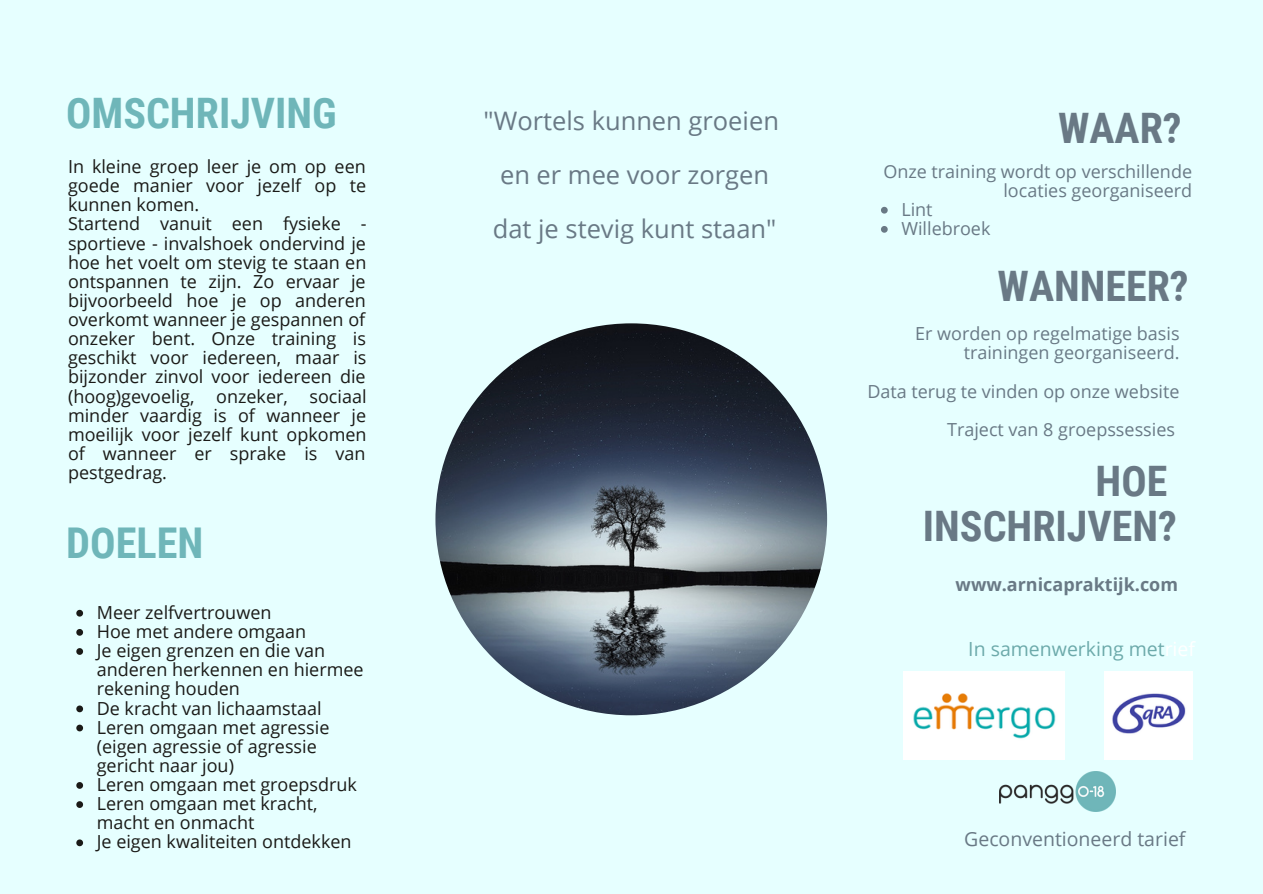
<style>
.page{position:relative;width:1263px;height:894px;background:#fff}
.page>*{position:absolute;margin:0;border:0;box-sizing:border-box;transform-origin:0 0}
.t1{font:700 42.45px "Roboto Condensed";color:#6fb6b9}
.t2{font:700 42px/45px "Roboto Condensed";color:#697985;text-align:right}
.t3{font:700 42px "Roboto Condensed";color:#6fb6b9}
.t4{font:25.5px "Open Sans";color:#697985}
.t5{font:19.5px "Open Sans";color:#697985}
.t6{font:19.5px "Open Sans";color:#6daaab}
.t7{font:18px/19px "Open Sans";color:#1a1a17}
.t8{font:18px/19px "Open Sans";color:#697985;text-align:right}
.t9{font:700 18px "Open Sans";color:#697985}
.s1{color:#fff}
</style>
<div class="page">
<div style="left:0;top:0;width:420px;height:893px;background:#e6ffff"></div>
<div style="left:438px;top:0;width:385px;height:893px;background:#e6ffff"></div>
<div style="left:824px;top:0;width:439px;height:893px;background:#e6ffff"></div>
<img style="left:999px;top:771px;width:116px;height:40px">
<img style="left:435px;top:323px;width:392px;height:392px;border-radius:50%">
<img style="left:904px;top:671px;width:161px;height:88px">
<img style="left:1104px;top:671px;width:88px;height:88px">
<svg style="left:76px;top:609px;width:7px;height:7px"></svg>
<svg style="left:76px;top:629px;width:7px;height:6px"></svg>
<svg style="left:76px;top:648px;width:7px;height:6px"></svg>
<svg style="left:76px;top:705px;width:7px;height:7px"></svg>
<svg style="left:76px;top:724px;width:7px;height:7px"></svg>
<svg style="left:76px;top:782px;width:7px;height:6px"></svg>
<svg style="left:76px;top:801px;width:7px;height:6px"></svg>
<svg style="left:76px;top:839px;width:7px;height:7px"></svg>
<svg style="left:881px;top:207px;width:7px;height:6px"></svg>
<svg style="left:881px;top:226px;width:7px;height:7px"></svg>
<p class="t3" style="left:66px;top:89px;width:272px">OMSCHRIJVING</p>
<p class="t7" style="left:68px;top:156px;width:300px;text-align:justify">In kleine groep leer je om op een goede manier voor jezelf op te kunnen komen.</p>
<p class="t7" style="left:68px;top:214px;width:300px;text-align:justify">Startend vanuit een fysieke - sportieve - invalshoek ondervind je hoe het voelt om stevig te staan en ontspannen te zijn. Zo ervaar je bijvoorbeeld hoe je op anderen overkomt wanneer je gespannen of onzeker bent. Onze training is geschikt voor iedereen, maar is bijzonder zinvol voor iedereen die (hoog)gevoelig, onzeker, sociaal minder vaardig is of wanneer je moeilijk voor jezelf kunt opkomen of wanneer er sprake is van pestgedrag.</p>
<p class="t1" style="left:66px;top:518px;width:139px">DOELEN</p>
<p class="t7" style="left:97px;top:602px;width:176px">Meer zelfvertrouwen</p>
<p class="t7" style="left:97px;top:621px;width:211px">Hoe met andere omgaan</p>
<p class="t7" style="left:97px;top:640px;width:268px">Je eigen grenzen en die van anderen herkennen en hiermee rekening houden</p>
<p class="t7" style="left:97px;top:697px;width:226px">De kracht van lichaamstaal</p>
<p class="t7" style="left:97px;top:717px;width:234px">Leren omgaan met agressie (eigen agressie of agressie gericht naar jou)</p>
<p class="t7" style="left:97px;top:774px;width:262px">Leren omgaan met groepsdruk</p>
<p class="t7" style="left:97px;top:793px;width:222px">Leren omgaan met kracht, macht en onmacht</p>
<p class="t7" style="left:97px;top:831px;width:256px">Je eigen kwaliteiten ontdekken</p>
<p class="t4" style="left:484px;top:103px;width:297px">"Wortels kunnen groeien</p>
<p class="t4" style="left:500px;top:157px;width:270px">en er mee voor zorgen</p>
<p class="t4" style="left:493px;top:211px;width:285px">dat je stevig kunt staan"</p>
<p class="t2" style="left:1058px;top:106px;width:125px">WAAR?</p>
<p class="t8" style="left:883px;top:161px;width:310px">Onze training wordt op verschillende locaties georganiseerd</p>
<p class="t8" style="left:901px;top:199px;width:33px">Lint</p>
<p class="t8" style="left:901px;top:218px;width:91px">Willebroek</p>
<p class="t2" style="left:998px;top:264px;width:193px">WANNEER?</p>
<p class="t8" style="left:915px;top:323px;width:266px">Er worden op regelmatige basis trainingen georganiseerd.</p>
<p class="t8" style="left:867px;top:381px;width:314px">Data terug te vinden op onze website</p>
<p class="t8" style="left:947px;top:419px;width:229px">Traject van 8 groepssessies</p>
<p class="t2" style="left:923px;top:458px;width:256px">HOE<br>INSCHRIJVEN?</p>
<p class="t9" style="left:956px;top:571px;width:224px">www.arnicapraktijk.com</p>
<p class="t6" style="left:968px;top:635px;width:228px">In samenwerking met<span class="s1">rief</span></p>
<p class="t5" style="left:964px;top:824px;width:223px">Geconventioneerd tarief</p>
</div>
